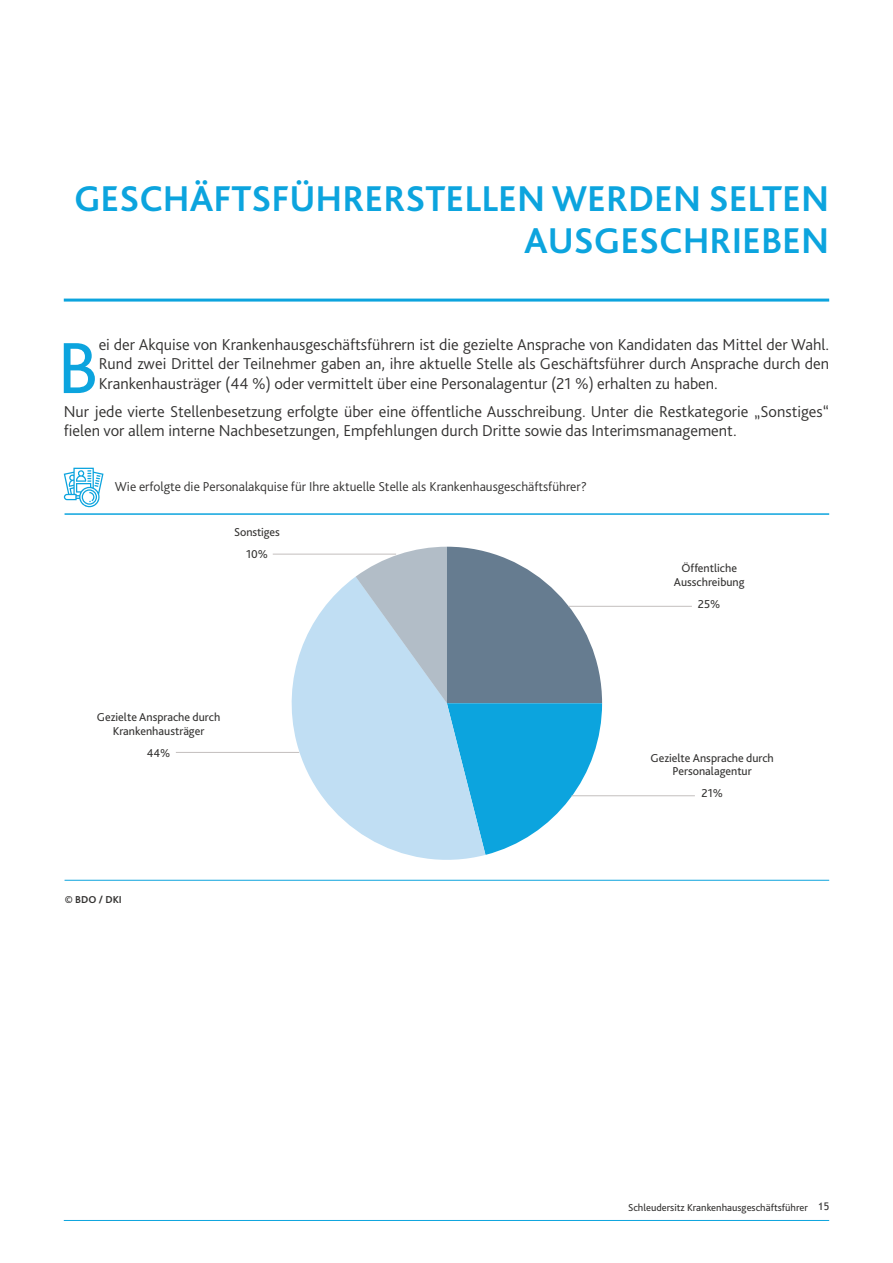
<style>
.page{position:relative;width:893px;height:1263px;background:#fff}
.page>*{position:absolute;margin:0;border:0;box-sizing:border-box;transform-origin:0 0}
.Body_text_Initial{font:75.75px "Bliss Pro";color:#0ca4de}
.Main_Page_Headline{font:700 37.5px/42px "Bliss Pro";color:#0ca4de;text-align:right}
.Body_text_Initial-2{font:300 16.5px/19.5px "Bliss Pro";color:#333231;text-align:justify}
.Body_text{font:300 16.5px/19.5px "Bliss Pro";color:#333231}
.Leflet_graphics{font:300 13.5px "Bliss Pro";color:#333231}
.Leflet_grapfic_circl{font:12px/13.5px "Bliss Pro";color:#333231;text-align:center}
.t1{font:10.5px "Bliss Pro";color:#333231}
.Leflet_graphics_foot{font:700 10.5px "Bliss Pro";color:#333231}
.s1{font-family:"Trebuchet MS"}
</style>
<div class="page">
<hr style="left:64px;top:1220px;width:765px;height:1px;background:#0ca4de">
<svg style="left:291px;top:577px;width:193px;height:283px;fill:#c0def3"></svg>
<svg style="left:356px;top:547px;width:246px;height:308px;background:#8abad2"></svg>
<hr style="left:64px;top:299px;width:765px;height:3px;background:#0ca4de">
<hr style="left:65px;top:513px;width:764px;height:2px;background:#0ca4de">
<hr style="left:65px;top:880px;width:764px;height:1px;background:#0ca4de">
<svg style="left:64px;top:468px;width:40px;height:40px"></svg>
<hr style="left:572px;top:795px;width:123px;height:1px;background:#c3bfbe">
<hr style="left:569px;top:606px;width:123px;height:1px;background:#c3bfbe">
<hr style="left:176px;top:752px;width:123px;height:1px;background:#c3bfbe">
<hr style="left:273px;top:554px;width:123px;height:1px;background:#c3bfbe">
<p class="Main_Page_Headline" style="left:74px;top:177px;width:757px">GESCHÄFTSFÜHRERSTELLEN WERDEN SELTEN<br>AUSGESCHRIEBEN</p>
<p class="Body_text_Initial" style="left:57px;top:321px;width:43px">B</p>
<p class="Body_text_Initial-2" style="left:99px;top:334px;width:732px">ei der Akquise von Krankenhausgeschäftsführern ist die gezielte Ansprache von Kandidaten das Mittel der Wahl.<br>Rund zwei Drittel der Teilnehmer gaben an, ihre aktuelle Stelle als Geschäftsführer durch Ansprache durch den Krankenhausträger (44 %) oder vermittelt über eine Personalagentur (21 %) erhalten zu haben.</p>
<p class="Body_text" style="left:64px;top:401px;width:767px">Nur jede vierte Stellenbesetzung erfolgte über eine öffentliche Ausschreibung. Unter die Restkategorie „Sonstiges“ fielen vor allem interne Nachbesetzungen, Empfehlungen durch Dritte sowie das Interimsmanagement.</p>
<p class="Leflet_graphics" style="left:115px;top:478px;width:474px">Wie erfolgte die Personalakquise für Ihre aktuelle Stelle als Krankenhausgeschäftsführer?</p>
<p class="Leflet_grapfic_circl" style="left:234px;top:525px;width:47px">Sonstiges</p>
<p class="Leflet_grapfic_circl" style="left:246px;top:547px;width:23px">10%</p>
<p class="Leflet_grapfic_circl" style="left:97px;top:710px;width:125px">Gezielte Ansprache durch<br>Krankenhausträger</p>
<p class="Leflet_grapfic_circl" style="left:147px;top:745px;width:25px">44%</p>
<p class="Leflet_graphics_foot" style="left:65px;top:893px;width:58px">© BDO / DKI</p>
<p class="Leflet_grapfic_circl" style="left:674px;top:561px;width:72px">Öffentliche<br>Ausschreibung</p>
<p class="Leflet_grapfic_circl" style="left:698px;top:597px;width:24px">25%</p>
<p class="Leflet_grapfic_circl" style="left:651px;top:751px;width:125px">Gezielte Ansprache durch<br>Personalagentur</p>
<p class="Leflet_grapfic_circl" style="left:701px;top:786px;width:23px">21%</p>
<p class="t1" style="left:628px;top:1200px;width:203px">Schleudersitz Krankenhausgeschäftsführer <span class="s1">15</span></p>
</div>
